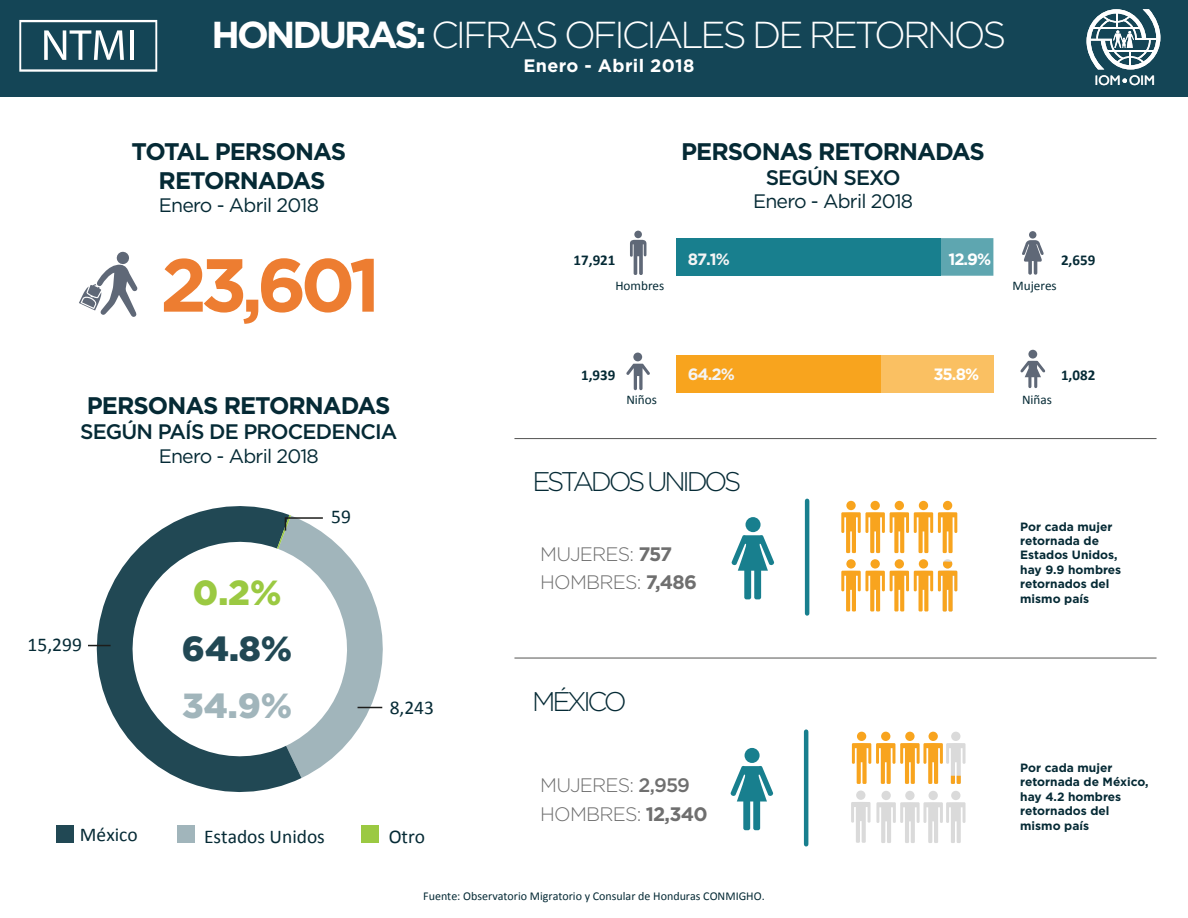
<style>
.page{position:relative;width:1188px;height:918px;background:#fff}
.page>*{position:absolute;margin:0;border:0;box-sizing:border-box;transform-origin:0 0}
.t1{font:700 75px "Gotham";color:#ed7d31}
.t2{font:300 37.5px "Gotham";letter-spacing:-.08em;color:#fff}
.t3{font:900 34.95px "Gotham";color:#214854}
.t4{font:900 34.95px "Gotham";color:#a1b5bb}
.t5{font:900 34.95px "Gotham";color:#9bc942}
.t6{font:300 27px "Gotham";letter-spacing:-.12em;color:#052a35}
.t7{font:700 24px/28.8px "Gotham";letter-spacing:-.04em;color:#052a35;text-align:center}
.t8{font:500 21px "Gotham";letter-spacing:-.04em;color:#052a35}
.t9{font:300 19.5px "Gotham";letter-spacing:-.04em;color:#6f6f6f}
.t10{font:19.5px "Gotham";letter-spacing:-.04em;color:#052a35}
.t11{font:19.5px "Calibri";color:#052a35}
.t12{font:700 18px "Gotham";letter-spacing:.02em;color:#fff}
.t13{font:700 16.35px "Gotham";color:#f4f4f4}
.t14{font:700 16.35px "Gotham";color:#fff}
.t15{font:700 15px "Calibri";color:#052a35}
.t16{font:13.8px "Gill Sans";color:#fff}
.t17{font:13.2px "Calibri";color:#052a35}
.t18{font:700 12px/14.4px "Gotham";color:#052a35}
.t19{font:12px "Calibri";color:#052a35}
.s1{font-weight:700}
.s2{font-weight:500}
</style>
<div class="page">
<svg style="left:88px;top:506px;width:214px;height:287px"></svg>
<div style="left:0;top:0;width:1188px;height:96px;background:#144556"></div>
<svg style="left:79px;top:251px;width:59px;height:66px"></svg>
<svg style="left:1087px;top:9px;width:73px;height:60px"></svg>
<svg style="left:1122px;top:78px;width:5px;height:5px"></svg>
<svg style="left:19px;top:20px;width:138px;height:52px"></svg>
<hr style="left:130px;top:30px;width:4px;height:30px;background:#fff">
<div style="left:746px;top:517px;width:15px;height:15px;background:#187f8e;border-radius:50%"></div>
<svg style="left:731px;top:535px;width:43px;height:64px"></svg>
<hr style="left:805px;top:501px;width:4px;height:112px;background:#187f8e">
<div style="left:846px;top:501px;width:10px;height:9px;background:#f8a41e;border-radius:50%"></div>
<div style="left:871px;top:501px;width:9px;height:9px;background:#f8a41e;border-radius:50%"></div>
<div style="left:895px;top:501px;width:9px;height:9px;background:#f8a41e;border-radius:50%"></div>
<div style="left:919px;top:501px;width:9px;height:9px;background:#f8a41e;border-radius:50%"></div>
<div style="left:943px;top:501px;width:9px;height:9px;background:#f8a41e;border-radius:50%"></div>
<svg style="left:841px;top:512px;width:116px;height:41px"></svg>
<svg style="left:846px;top:559px;width:10px;height:10px"></svg>
<div style="left:943px;top:559px;width:9px;height:10px;background:#dadada;border-radius:50%"></div>
<svg style="left:841px;top:561px;width:116px;height:50px"></svg>
<div style="left:745px;top:748px;width:15px;height:15px;background:#187f8e;border-radius:50%"></div>
<svg style="left:730px;top:766px;width:43px;height:64px"></svg>
<hr style="left:804px;top:732px;width:4px;height:112px;background:#187f8e">
<div style="left:857px;top:732px;width:9px;height:9px;background:#f8a41e;border-radius:50%"></div>
<div style="left:881px;top:732px;width:9px;height:9px;background:#f8a41e;border-radius:50%"></div>
<div style="left:905px;top:732px;width:10px;height:9px;background:#f8a41e;border-radius:50%"></div>
<div style="left:856px;top:791px;width:9px;height:9px;background:#dadada;border-radius:50%"></div>
<div style="left:56px;top:825px;width:18px;height:18px;background:#214854"></div>
<div style="left:177px;top:825px;width:18px;height:18px;background:#a1b5bb"></div>
<div style="left:361px;top:825px;width:18px;height:18px;background:#9bc942"></div>
<svg style="left:277px;top:515px;width:106px;height:263px"></svg>
<svg style="left:88px;top:645px;width:23px;height:1px"></svg>
<hr style="left:514px;top:438px;width:643px;height:1px;background:#545453">
<hr style="left:514px;top:658px;width:643px;height:1px;background:#545453">
<div style="left:881px;top:791px;width:10px;height:9px;background:#dadada;border-radius:50%"></div>
<div style="left:905px;top:791px;width:10px;height:9px;background:#dadada;border-radius:50%"></div>
<div style="left:929px;top:791px;width:9px;height:9px;background:#dadada;border-radius:50%"></div>
<div style="left:929px;top:732px;width:9px;height:9px;background:#f8a41e;border-radius:50%"></div>
<div style="left:951px;top:791px;width:9px;height:9px;background:#dadada;border-radius:50%"></div>
<svg style="left:851px;top:802px;width:115px;height:41px"></svg>
<div style="left:951px;top:732px;width:9px;height:9px;background:#dadada;border-radius:50%"></div>
<div style="left:633px;top:353px;width:9px;height:8px;background:#5f6877;border-radius:50%"></div>
<svg style="left:626px;top:364px;width:24px;height:26px"></svg>
<div style="left:1028px;top:350px;width:9px;height:9px;background:#5f6877;border-radius:50%"></div>
<svg style="left:1020px;top:361px;width:25px;height:27px"></svg>
<div style="left:892px;top:238px;width:101px;height:38px;background:#5ea6b0"></div>
<div style="left:676px;top:238px;width:265px;height:38px;background:#187f8e"></div>
<div style="left:852px;top:355px;width:141px;height:38px;background:#fac062"></div>
<div style="left:676px;top:355px;width:205px;height:38px;background:#f8a41e"></div>
<svg style="left:630px;top:231px;width:16px;height:44px"></svg>
<svg style="left:1022px;top:231px;width:22px;height:44px"></svg>
<svg style="left:852px;top:743px;width:114px;height:41px"></svg>
<h2 class="t2" style="left:212px;top:11px;width:797px"><span class="s1">HONDURAS:</span> CIFRAS OFICIALES DE RETORNOS</h2>
<h3 class="t12" style="left:523px;top:54px;width:173px">Enero - Abril 2018</h3>
<h3 class="t7" style="left:132px;top:137px;width:216px">TOTAL PERSONAS<br>RETORNADAS</h3>
<h3 class="t10" style="left:159px;top:193px;width:162px">Enero - Abril 2018</h3>
<h3 class="t7" style="left:681px;top:137px;width:305px">PERSONAS RETORNADAS</h3>
<h3 class="t8" style="left:766px;top:164px;width:136px">SEGÚN SEXO</h3>
<h3 class="t10" style="left:753px;top:189px;width:162px">Enero - Abril 2018</h3>
<p class="t16" style="left:1095px;top:73px;width:61px">IOM OIM</p>
<h1 class="t1" style="left:160px;top:235px;width:222px">23,601</h1>
<h3 class="t7" style="left:87px;top:391px;width:305px">PERSONAS RETORNADAS</h3>
<h3 class="t8" style="left:80px;top:418px;width:319px">SEGÚN PAÍS DE PROCEDENCIA</h3>
<h3 class="t10" style="left:159px;top:443px;width:162px">Enero - Abril 2018</h3>
<h3 class="t11" style="left:28px;top:632px;width:56px">15,299</h3>
<h3 class="t11" style="left:80px;top:822px;width:59px">México</h3>
<h3 class="t5" style="left:193px;top:568px;width:90px">0.2%</h3>
<h3 class="t3" style="left:182px;top:624px;width:112px">64.8%</h3>
<h3 class="t4" style="left:182px;top:682px;width:112px">34.9%</h3>
<h3 class="t11" style="left:331px;top:504px;width:21px">59</h3>
<h3 class="t11" style="left:390px;top:695px;width:46px">8,243</h3>
<h3 class="t11" style="left:204px;top:824px;width:122px">Estados Unidos</h3>
<h3 class="t11" style="left:389px;top:824px;width:38px">Otro</h3>
<h3 class="t13" style="left:688px;top:248px;width:44px">87.1%</h3>
<h3 class="t14" style="left:948px;top:248px;width:44px">12.9%</h3>
<p class="t15" style="left:574px;top:250px;width:43px">17,921</p>
<p class="t15" style="left:1061px;top:250px;width:36px">2,659</p>
<p class="t17" style="left:615px;top:278px;width:51px">Hombres</p>
<p class="t17" style="left:1012px;top:278px;width:46px">Mujeres</p>
<h3 class="t13" style="left:688px;top:363px;width:49px">64.2%</h3>
<h3 class="t14" style="left:933px;top:364px;width:47px">35.8%</h3>
<p class="t15" style="left:581px;top:366px;width:36px">1,939</p>
<p class="t15" style="left:1061px;top:366px;width:36px">1,082</p>
<p class="t17" style="left:626px;top:392px;width:32px">Niños</p>
<p class="t17" style="left:1022px;top:392px;width:31px">Niñas</p>
<h3 class="t6" style="left:532px;top:464px;width:211px">ESTADOS UNIDOS</h3>
<h3 class="t9" style="left:540px;top:541px;width:134px">MUJERES: <span class="s1">757</span></h3>
<h3 class="t9" style="left:540px;top:570px;width:158px">HOMBRES: <span class="s1">7,486</span></h3>
<h3 class="t6" style="left:532px;top:684px;width:96px">MÉXICO</h3>
<h3 class="t9" style="left:540px;top:773px;width:151px">MUJERES: <span class="s2">2,959</span></h3>
<h3 class="t9" style="left:540px;top:802px;width:169px">HOMBRES: <span class="s1">12,340</span></h3>
<p class="t18" style="left:1020px;top:519px;width:103px">Por cada mujer retornada de<br>Estados Unidos, hay 9.9 hombres retornados del mismo país</p>
<p class="t18" style="left:1020px;top:760px;width:130px">Por cada mujer retornada de México, hay 4.2 hombres retornados del mismo país</p>
<p class="t19" style="left:423px;top:889px;width:343px">Fuente: Observatorio Migratorio y Consular de Honduras CONMIGHO.</p>
</div>
